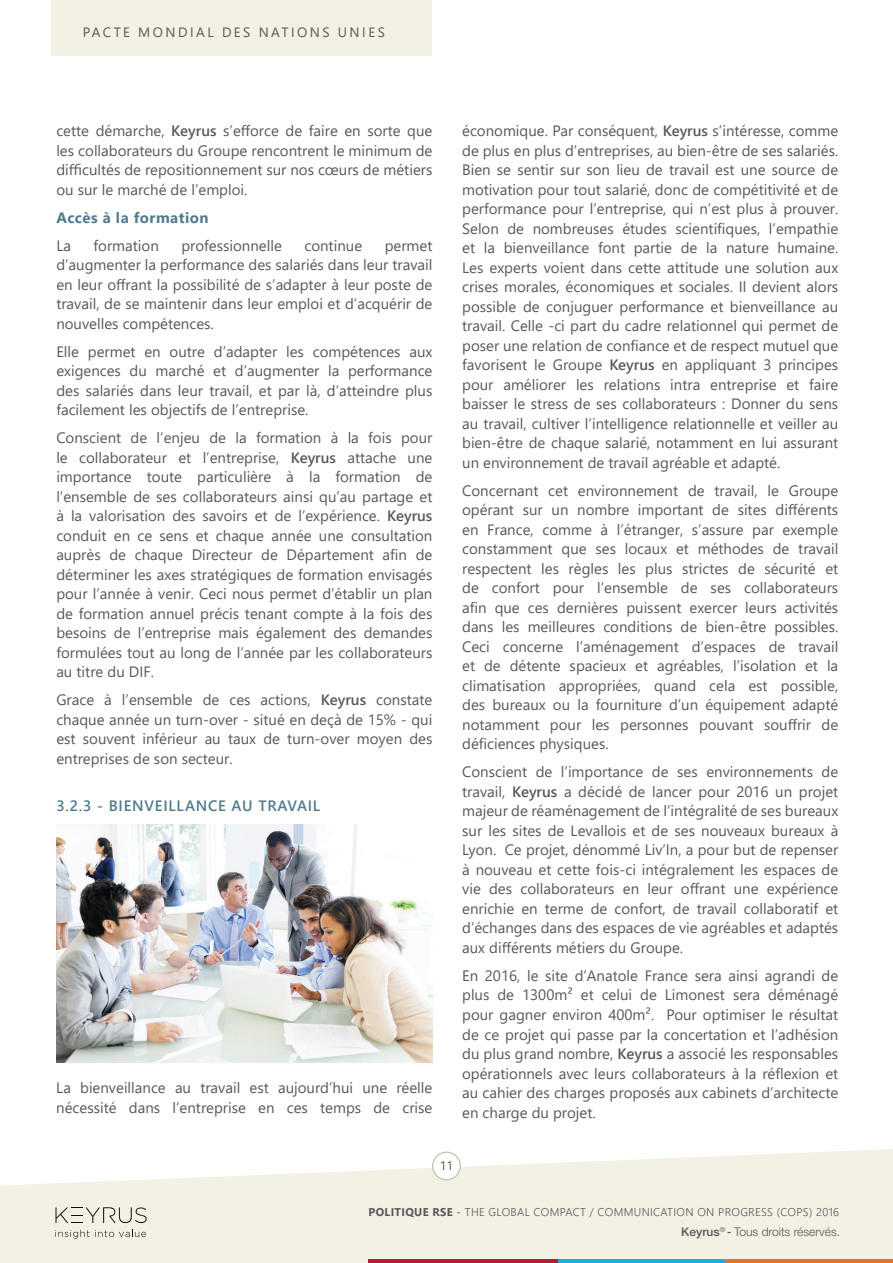
<style>
.page{position:relative;width:893px;height:1263px;background:#fff}
.page>*{position:absolute;margin:0;border:0;box-sizing:border-box;transform-origin:0 0}
.t1{font:15px/19.5px "Segoe UI";color:#57585a;text-align:justify}
.t2{font:600 15px "Segoe UI";letter-spacing:.05em;color:#527a8d}
.t3{font:700 15px "Segoe UI";letter-spacing:.03em;color:#527a8d}
.t4{font:13.5px "Segoe UI";letter-spacing:.185em;color:#57585a}
.t5{font:12.45px "Segoe UI";color:#57585a}
.t6{font:300 12px "Helvetica Neue LT Pro";color:#57585a}
.t7{font:300 11.25px "Segoe UI";letter-spacing:.03em;color:#57585a}
.s1{font-weight:600}
.s2{font-weight:700}
.s3{font-weight:400}
.s4{font-weight:500}
.s5{font-weight:500;font-stretch:condensed}
</style>
<div class="page">
<img style="left:56px;top:825px;width:376px;height:237px">
<div style="left:51px;top:0;width:381px;height:55px;background:#f3f0e4"></div>
<svg style="left:0;top:1149px;width:893px;height:114px;fill:#f3f0e4"></svg>
<svg style="left:56px;top:1207px;width:91px;height:17px;background:#d2d0c6"></svg>
<svg style="left:55px;top:1230px;width:91px;height:8px"></svg>
<hr style="left:368px;top:1259px;width:190px;height:4px;background:#af2038">
<hr style="left:558px;top:1259px;width:167px;height:4px;background:#1eaae2">
<hr style="left:725px;top:1259px;width:168px;height:4px;background:#e57325">
<div style="left:433px;top:1152px;width:27px;height:28px;background:#fff;border-radius:50%"></div>
<div style="left:432px;top:1151px;width:29px;height:29px;border:1px solid #c3c0b5;border-radius:50%"></div>
<p class="t4" style="left:83px;top:22px;width:304px">PACTE MONDIAL DES NATIONS UNIES</p>
<p class="t1" style="left:56px;top:121px;width:378px">cette démarche, <span class="s1">Keyrus</span> s’efforce de faire en sorte que les collaborateurs du Groupe rencontrent le minimum de difficultés de repositionnement sur nos cœurs de métiers ou sur le marché de l’emploi.</p>
<p class="t3" style="left:56px;top:205px;width:154px">Accès à la formation</p>
<p class="t1" style="left:56px;top:236px;width:16px">La</p>
<p class="t1" style="left:94px;top:236px;width:67px">formation</p>
<p class="t1" style="left:181px;top:236px;width:102px">professionnelle</p>
<p class="t1" style="left:304px;top:236px;width:59px">continue</p>
<p class="t1" style="left:56px;top:236px;width:378px;text-indent:328px">permet d’augmenter la performance des salariés dans leur travail en leur offrant la possibilité de s’adapter à leur poste de travail, de se maintenir dans leur emploi et d’acquérir de nouvelles compétences.</p>
<p class="t1" style="left:56px;top:342px;width:378px">Elle permet en outre d’adapter les compétences aux exigences du marché et d’augmenter la performance des salariés dans leur travail, et par là, d’atteindre plus facilement les objectifs de l’entreprise.</p>
<p class="t1" style="left:56px;top:428px;width:378px">Conscient de l’enjeu de la formation à la fois pour le collaborateur et l’entreprise, <span class="s1">Keyrus</span> attache une importance toute particulière à la formation de l’ensemble de ses collaborateurs ainsi qu’au partage et à la valorisation des savoirs et de l’expérience. <span class="s1">Keyrus </span>conduit en ce sens et chaque année une consultation auprès de chaque Directeur de Département afin de déterminer les axes stratégiques de formation envisagés pour l’année à venir. Ceci nous permet d’établir un plan de formation annuel précis tenant compte à la fois des besoins de l’entreprise mais également des demandes formulées tout au long de l’année par les collaborateurs au titre du DIF.</p>
<p class="t1" style="left:56px;top:690px;width:378px">Grace à l’ensemble de ces actions, <span class="s1">Keyrus</span> constate chaque année un turn-over - situé en deçà de 15% - qui est souvent inférieur au taux de turn-over moyen des entreprises de son secteur.</p>
<p class="t2" style="left:56px;top:794px;width:212px">3.2.3 - BIENVEI LLANCE AU TRAVAI</p>
<p class="t2" style="left:313px;top:794px;width:9px">L</p>
<p class="t1" style="left:56px;top:1078px;width:378px">La bienveillance au travail est aujourd’hui une réelle nécessité dans l’entreprise en ces temps de crise</p>
<p class="t1" style="left:462px;top:121px;width:378px">économique. Par conséquent, <span class="s1">Keyrus</span> s’intéresse, comme de plus en plus d’entreprises, au bien-être de ses salariés.<br>Bien se sentir sur son lieu de travail est une source de motivation pour tout salarié, donc de compétitivité et de performance pour l’entreprise, qui n’est plus à prouver.<br>Selon de nombreuses études scientifiques, l’empathie et la bienveillance font partie de la nature humaine.<br>Les experts voient dans cette attitude une solution aux crises morales, économiques et sociales. Il devient alors possible de conjuguer performance et bienveillance au travail. Celle -ci part du cadre relationnel qui permet de poser une relation de confiance et de respect mutuel que favorisent le Groupe <span class="s1">Keyrus</span> en appliquant 3 principes pour améliorer les relations intra entreprise et faire baisser le stress de ses collaborateurs : Donner du sens au travail, cultiver l’intelligence relationnelle et veiller au bien-être de chaque salarié, notamment en lui assurant un environnement de travail agréable et adapté.</p>
<p class="t1" style="left:462px;top:480px;width:378px">Concernant cet environnement de travail, le Groupe opérant sur un nombre important de sites différents en France, comme à l’étranger, s’assure par exemple constamment que ses locaux et méthodes de travail respectent les règles les plus strictes de sécurité et de confort pour l’ensemble de ses collaborateurs afin que ces dernières puissent exercer leurs activités dans les meilleures conditions de bien-être possibles.<br>Ceci concerne l’aménagement d’espaces de travail et de détente spacieux et agréables, l’isolation et la climatisation appropriées, quand cela est possible, des bureaux ou la fourniture d’un équipement adapté notamment pour les personnes pouvant souffrir de déficiences physiques.</p>
<p class="t1" style="left:462px;top:762px;width:378px">Conscient de l’importance de ses environnements de travail, <span class="s1">Keyrus</span> a décidé de lancer pour 2016 un projet majeur de réaménagement de l’intégralité de ses bureaux sur les sites de Levallois et de ses nouveaux bureaux à Lyon. Ce projet, dénommé Liv’In, a pour but de repenser à nouveau et cette fois-ci intégralement les espaces de vie des collaborateurs en leur offrant une expérience enrichie en terme de confort, de travail collaboratif et d’échanges dans des espaces de vie agréables et adaptés aux différents métiers du Groupe.</p>
<p class="t1" style="left:462px;top:966px;width:378px">En 2016, le site d’Anatole France sera ainsi agrandi de plus de 1300m² et celui de Limonest sera déménagé pour gagner environ 400m². Pour optimiser le résultat de ce projet qui passe par la concertation et l’adhésion du plus grand nombre, <span class="s1">Keyrus</span> a associé les responsables opérationnels avec leurs collaborateurs à la réflexion et au cahier des charges proposés aux cabinets d’architecte en charge du projet.</p>
<p class="t5" style="left:440px;top:1156px;width:15px">11</p>
<p class="t7" style="left:368px;top:1202px;width:472px"><span class="s2">POLITIQUE RSE</span> <span class="s3">-</span> THE GLOBAL COMPACT / COMMUNICATION ON PROGRESS (COPS) 2016</p>
<p class="t6" style="left:681px;top:1224px;width:160px"><span class="s4">Keyrus</span><sup>®</sup> <span class="s5">-</span> Tous droits réservés.</p>
</div>
